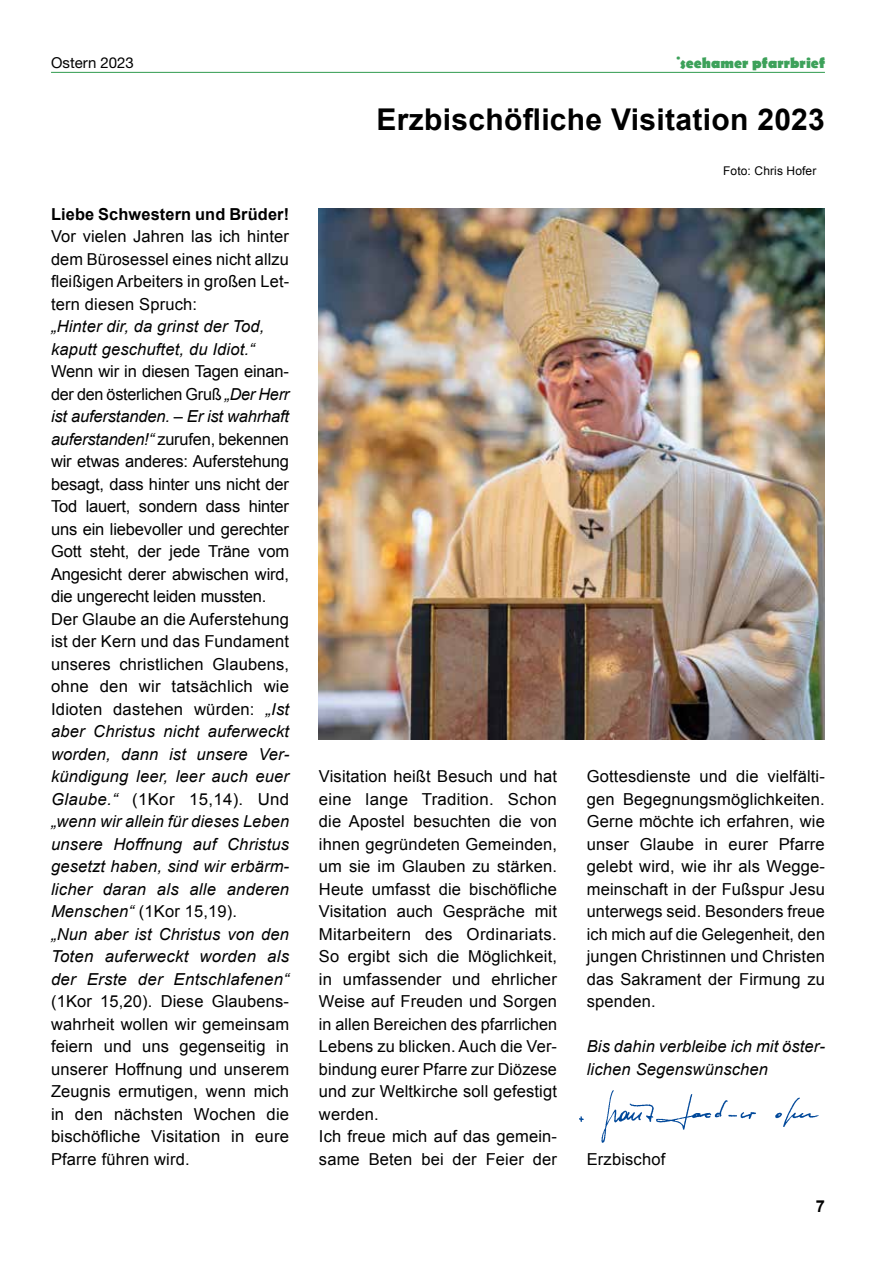
<style>
.page{position:relative;width:893px;height:1263px;background:#fff}
.page>*{position:absolute;margin:0;border:0;box-sizing:border-box;transform-origin:0 0}
.t1{font:700 30px "Arial";letter-spacing:.01em;color:#000}
.t2{font:16.5px/22.5px "Arial";letter-spacing:.01em;color:#000;text-align:justify}
.t3{font:16.5px/22.5px "Arial";letter-spacing:-.01em;color:#000}
.t4{font:italic 16.5px/22.5px "Arial";letter-spacing:.01em;color:#000}
.t5{font:700 16.5px "Arial";letter-spacing:.01em;color:#000}
.t6{font:700 15px "Berlin Sans FB";color:#3da15a}
.t7{font:15px "Helvetica Neue LT Pro";letter-spacing:.005em;color:#000}
.t8{font:12px "Arial";letter-spacing:.01em;color:#000}
.s1{font-style:italic}
</style>
<div class="page">
<hr style="left:51px;top:72px;width:774px;height:1px;background:#3da15a">
<img style="left:319px;top:208px;width:506px;height:532px">
<img style="left:580px;top:1091px;width:239px;height:51px">
<p class="t7" style="left:51px;top:53px;width:84px">Ostern 2023</p>
<p class="t6" style="left:676px;top:54px;width:151px">˙seehamer pfarrbrief</p>
<h1 class="t1" style="left:377px;top:99px;width:450px">Erzbischöfliche Visitation 2023</h1>
<p class="t5" style="left:51px;top:203px;width:240px">Liebe Schwestern und Brüder!</p>
<p class="t2" style="left:51px;top:225px;width:240px">Vor vielen Jahren las ich hinter dem Bürosessel eines nicht allzu fleißigen Arbeiters in großen Let&shy;tern diesen Spruch:</p>
<p class="t4" style="left:51px;top:315px;width:215px">„Hinter dir, da grinst der Tod, kaputt geschuftet, du Idiot.“</p>
<p class="t3" style="left:51px;top:360px;width:240px">Wenn wir in diesen Tagen einan&shy;der den österlichen Gruß <span class="s1">„Der Herr ist auferstanden. – Er ist wahrhaft auferstanden!“</span> zurufen, bekennen wir etwas anderes: Auferstehung besagt, dass hinter uns nicht der<br>Tod lauert, sondern dass hinter uns ein liebevoller und gerechter<br>Gott steht, der jede Träne vom<br>Angesicht derer abwischen wird, die ungerecht leiden mussten.<br>Der Glaube an die Auferstehung ist der Kern und das Fundament unseres christlichen Glaubens, ohne den wir tatsächlich wie<br>Idioten dastehen würden: <span class="s1">„Ist aber Christus nicht auferweckt worden, dann ist unsere Ver&shy;kündigung leer, leer auch euer<br>Glaube.“</span> (1Kor 15,14). Und <span class="s1">„wenn wir allein für dieses Leben unsere Hoffnung auf Christus gesetzt haben, sind wir erbärm&shy;licher daran als alle anderen<br>Menschen“</span> (1Kor 15,19).<br><span class="s1">„Nun aber ist Christus von den<br>Toten auferweckt worden als der Erste der Entschlafenen“</span></p>
<p class="t2" style="left:51px;top:990px;width:240px">(1Kor 15,20). Diese Glaubens&shy;wahrheit wollen wir gemeinsam feiern und uns gegenseitig in unserer Hoffnung und unserem Zeugnis ermutigen, wenn mich in den nächsten Wochen die bischöfliche Visitation in eure Pfarre führen wird.</p>
<p class="t8" style="left:723px;top:163px;width:95px">Foto: Chris Hofer</p>
<p class="t2" style="left:319px;top:765px;width:240px;text-align:left">Visitation heißt Besuch und hat eine lange Tradition. Schon die Apostel besuchten die von ihnen gegründeten Gemeinden, um sie im Glauben zu stärken.<br>Heute umfasst die bischöfliche<br>Visitation auch Gespräche mit<br>Mitarbeitern des Ordinariats.<br>So ergibt sich die Möglichkeit, in umfassender und ehrlicher<br>Weise auf Freuden und Sorgen in allen Bereichen des pfarrlichen<br>Lebens zu blicken. Auch die Ver&shy;bindung eurer Pfarre zur Diözese und zur Weltkirche soll gefestigt werden.<br>Ich freue mich auf das gemein&shy;same Beten bei der Feier der</p>
<p class="t2" style="left:587px;top:765px;width:240px">Gottesdienste und die vielfälti&shy;gen Begegnungsmöglichkeiten.<br>Gerne möchte ich erfahren, wie unser Glaube in eurer Pfarre gelebt wird, wie ihr als Wegge&shy;meinschaft in der Fußspur Jesu unterwegs seid. Besonders freue ich mich auf die Gelegenheit, den jungen Christinnen und Christen das Sakrament der Firmung zu spenden.</p>
<p class="t4" style="left:587px;top:1035px;width:240px">Bis dahin verbleibe ich mit öster&shy;lichen Segenswünschen</p>
<p class="t2" style="left:587px;top:1148px;width:80px">Erzbischof</p>
<p class="t5" style="left:816px;top:1195px;width:11px">7</p>
</div>
